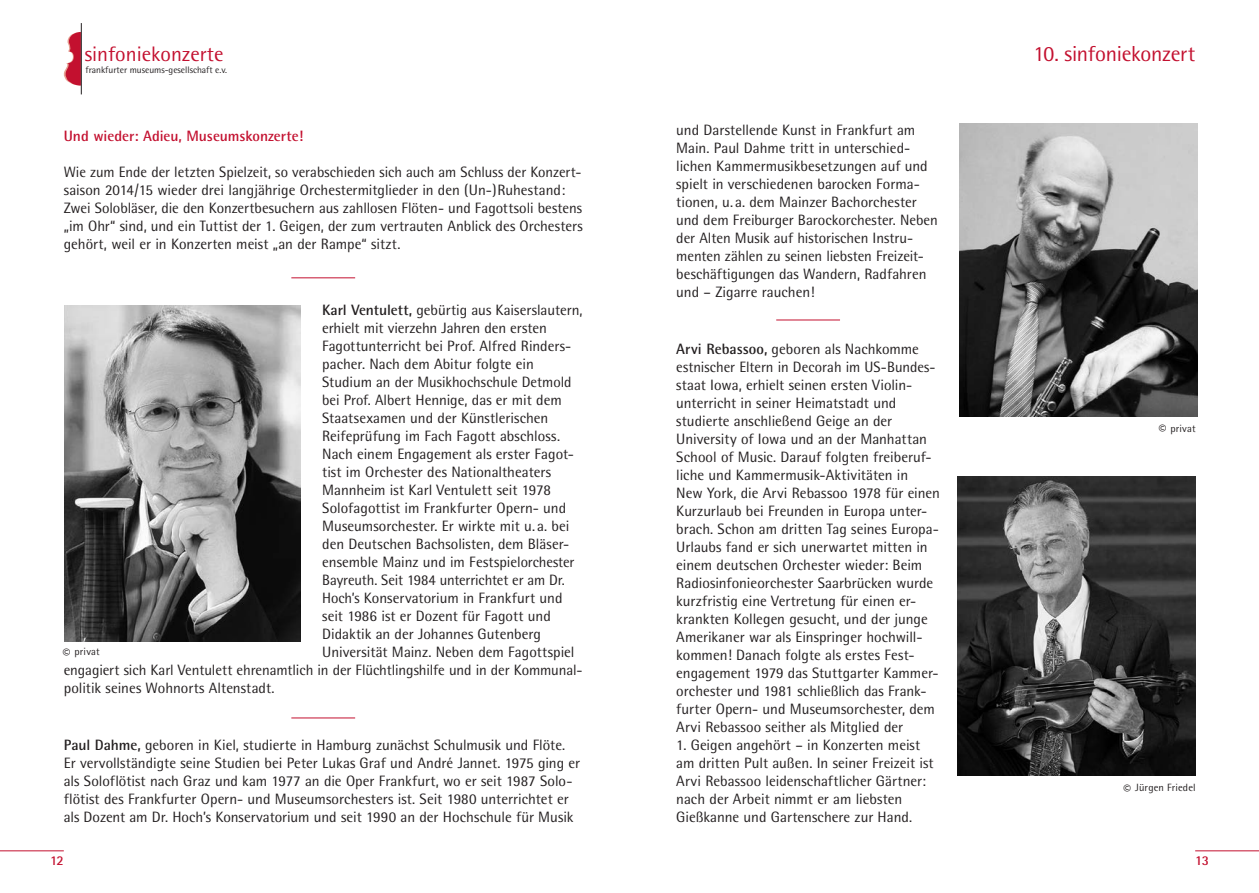
<style>
.page{position:relative;width:1259px;height:893px;background:#fff}
.page>*{position:absolute;margin:0;border:0;box-sizing:border-box;transform-origin:0 0}
.t1{font:21.75px "Rotis Semi Sans";letter-spacing:-.015em;color:#c3102f}
.t2{font:21px "Rotis Semi Sans";color:#c3102f}
.t3{font:15px/18px "Rotis Semi Sans";color:#231f20}
.t4{font:700 15px "Rotis Semi Sans";letter-spacing:-.005em;color:#c3102f}
.t5{font:700 13.5px "Rotis Sans Serif";color:#c3102f}
.t6{font:700 13.5px "Rotis Semi Sans";color:#c3102f}
.t7{font:10.5px "Rotis Semi Sans";letter-spacing:.015em;color:#231f20}
.t8{font:9.45px "Rotis Semi Sans";color:#231f20}
.s1{font-weight:700}
.s2{font-size:15px}
</style>
<div class="page">
<hr style="left:0;top:850px;width:64px;height:1px;background:#c3102f">
<hr style="left:1195px;top:850px;width:64px;height:1px;background:#c3102f">
<svg style="left:64px;top:32px;width:17px;height:54px"></svg>
<hr style="left:81px;top:23px;width:1px;height:71px;background:#231f20">
<img style="left:957px;top:476px;width:238px;height:300px">
<img style="left:959px;top:123px;width:238px;height:294px">
<img style="left:65px;top:305px;width:235px;height:336px">
<hr style="left:291px;top:718px;width:64px;height:1px;background:#c3102f">
<hr style="left:776px;top:320px;width:64px;height:1px;background:#c3102f">
<hr style="left:291px;top:277px;width:64px;height:1px;background:#c3102f">
<h2 class="t2" style="left:85px;top:42px;width:140px">sinfoniekonzerte</h2>
<p class="t8" style="left:86px;top:65px;width:143px">frankfurter museums-gesellschaft e.v.</p>
<p class="t4" style="left:64px;top:127px;width:241px">Und wieder: Adieu, Museumskonzerte!</p>
<p class="t3" style="left:64px;top:163px;width:520px">Wie zum Ende der letzten Spielzeit, so verabschieden sich auch am Schluss der Konzert&shy;saison 2014/15 wieder drei langjährige Orchestermitglieder in den (Un-)Ruhestand:<br>Zwei Solobläser, die den Konzertbesuchern aus zahllosen Flöten- und Fagottsoli bestens „im Ohr“ sind, und ein Tuttist der 1. Geigen, der zum vertrauten Anblick des Orchesters gehört, weil er in Konzerten meist „an der Rampe“ sitzt.</p>
<p class="t3" style="left:322px;top:301px;width:262px"><span class="s1">Karl Ventulett,</span> gebürtig aus Kaiserslautern,</p>
<p class="t3" style="left:322px;top:319px;width:226px">erhielt mit vierzehn Jahren den ersten</p>
<p class="t3" style="left:322px;top:337px;width:249px">Fagottunterricht bei Prof. Alfred Rinders-</p>
<p class="t3" style="left:322px;top:355px;width:213px">pacher. Nach dem Abitur folgte ein</p>
<p class="t3" style="left:322px;top:373px;width:251px">Studium an der Musikhochschule Detmold</p>
<p class="t3" style="left:322px;top:391px;width:241px">bei Prof. Albert Hennige, das er mit dem</p>
<p class="t3" style="left:322px;top:409px;width:228px">Staatsexamen und der Künstlerischen</p>
<p class="t3" style="left:322px;top:427px;width:239px">Reifeprüfung im Fach Fagott abschloss.</p>
<p class="t3" style="left:322px;top:445px;width:253px">Nach einem Engagement als erster Fagot-</p>
<p class="t3" style="left:322px;top:463px;width:230px">tist im Orchester des Nationaltheaters</p>
<p class="t3" style="left:322px;top:481px;width:230px">Mannheim ist Karl Ventulett seit 1978</p>
<p class="t3" style="left:322px;top:499px;width:246px">Solofagottist im Frankfurter Opern- und</p>
<p class="t3" style="left:322px;top:517px;width:249px">Museumsorchester. Er wirkte mit u. a. bei</p>
<p class="t3" style="left:322px;top:535px;width:248px">den Deutschen Bachsolisten, dem Bläser-</p>
<p class="t3" style="left:322px;top:553px;width:254px">ensemble Mainz und im Festspielorchester</p>
<p class="t3" style="left:322px;top:571px;width:244px">Bayreuth. Seit 1984 unterrichtet er am Dr.</p>
<p class="t3" style="left:322px;top:589px;width:242px">Hoch’s Konservatorium in Frankfurt und</p>
<p class="t3" style="left:322px;top:607px;width:230px">seit 1986 ist er Dozent für Fagott und</p>
<p class="t3" style="left:322px;top:625px;width:220px">Didaktik an der Johannes Gutenberg</p>
<p class="t3" style="left:322px;top:643px;width:254px">Universität Mainz. Neben dem Fagottspiel</p>
<p class="t3" style="left:64px;top:661px;width:520px">engagiert sich Karl Ventulett ehrenamtlich in der Flüchtlingshilfe und in der Kommunal-</p>
<p class="t3" style="left:64px;top:679px;width:212px">politik seines Wohnorts Altenstadt.</p>
<p class="t7" style="left:63px;top:646px;width:39px"><span class="s2">©</span> privat</p>
<p class="t3" style="left:64px;top:736px;width:518px"><span class="s1">Paul Dahme,</span> geboren in Kiel, studierte in Hamburg zunächst Schulmusik und Flöte.<br>Er vervollständigte seine Studien bei Peter Lukas Graf und André Jannet. 1975 ging er als Soloflötist nach Graz und kam 1977 an die Oper Frankfurt, wo er seit 1987 Solo&shy;flötist des Frankfurter Opern- und Museumsorchesters ist. Seit 1980 unterrichtet er als Dozent am Dr. Hoch’s Konservatorium und seit 1990 an der Hochschule für Musik</p>
<p class="t3" style="left:676px;top:121px;width:263px">und Darstellende Kunst in Frankfurt am Main. Paul Dahme tritt in unterschied&shy;lichen Kammermusikbesetzungen auf und spielt in verschiedenen barocken Forma&shy;tionen, u. a. dem Mainzer Bachorchester und dem Freiburger Barockorchester. Neben der Alten Musik auf historischen Instru&shy;menten zählen zu seinen liebsten Freizeit&shy;beschäftigungen das Wandern, Radfahren und – Zigarre rauchen!</p>
<p class="t3" style="left:676px;top:340px;width:265px"><span class="s1">Arvi Rebassoo,</span> geboren als Nachkomme estnischer Eltern in Decorah im US-Bundes&shy;staat Iowa, erhielt seinen ersten Violin&shy;unterricht in seiner Heimatstadt und studierte anschließend Geige an der University of Iowa und an der Manhattan School of Music. Darauf folgten freiberuf&shy;liche und Kammermusik-Aktivitäten in<br>New York, die Arvi Rebassoo 1978 für einen Kurzurlaub bei Freunden in Europa unter&shy;brach. Schon am dritten Tag seines Europa-Urlaubs fand er sich unerwartet mitten in einem deutschen Orchester wieder: Beim Radiosinfonieorchester Saarbrücken wurde kurzfristig eine Vertretung für einen er&shy;krankten Kollegen gesucht, und der junge Amerikaner war als Einspringer hochwill&shy;kommen! Danach folgte als erstes Fest&shy;engagement 1979 das Stuttgarter Kammer&shy;orchester und 1981 schließlich das Frank&shy;furter Opern- und Museumsorchester, dem Arvi Rebassoo seither als Mitglied der</p>
<p class="t3" style="left:676px;top:736px;width:259px">1. Geigen angehört – in Konzerten meist am dritten Pult außen. In seiner Freizeit ist Arvi Rebassoo leidenschaftlicher Gärtner: nach der Arbeit nimmt er am liebsten Gießkanne und Gartenschere zur Hand.</p>
<h1 class="t1" style="left:1033px;top:41px;width:163px">10. sinfoniekonzert</h1>
<p class="t7" style="left:1158px;top:422px;width:39px"><span class="s2">©</span> privat</p>
<p class="t7" style="left:1123px;top:781px;width:74px"><span class="s2">©</span> Jürgen Friedel</p>
<p class="t5" style="left:50px;top:852px;width:15px">12</p>
<p class="t6" style="left:1195px;top:852px;width:15px">13</p>
</div>
